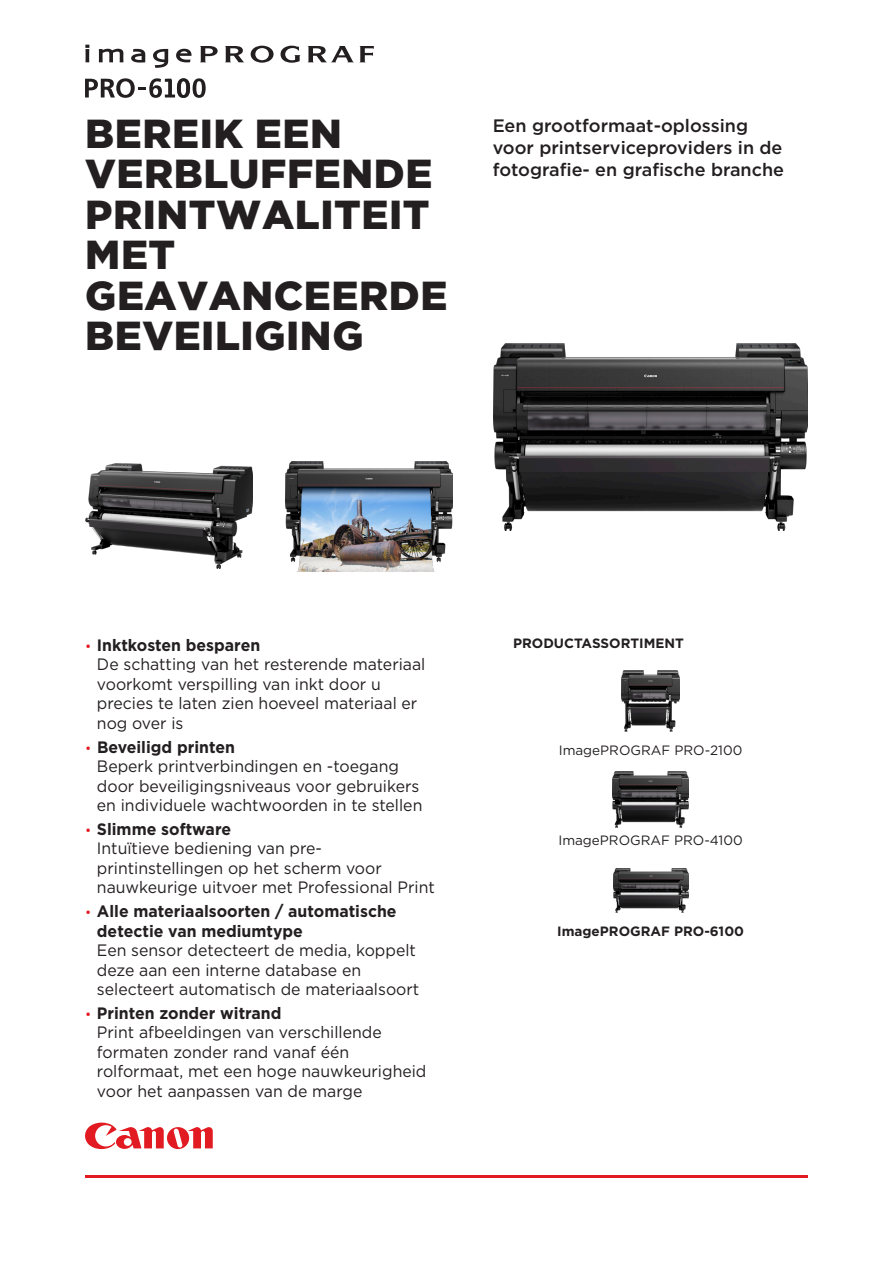
<style>
.page{position:relative;width:893px;height:1263px;background:#fff}
.page>*{position:absolute;margin:0;border:0;box-sizing:border-box;transform-origin:0 0}
.COVER_HEADER_LARGE{font:900 40.5px/40.5px "Gotham";letter-spacing:.015em;color:#231f20}
.INTRO{font:500 18px/21.6px "Gotham";color:#231f20}
.BODY_BULLETS{font:16.5px/19.5px "Gotham";color:#231f20;scale:.96 1}
.t1{font:700 16.5px "Gotham";color:#231f20;scale:.96 1}
.BODY{font:13.5px "Gotham";color:#231f20}
.BODY-2{font:700 13.5px "Gotham";color:#231f20}
.SUBHEAD{font:700 13.5px "Gotham";color:#231f20}
.s1{font-size:13.5px;color:#e21a21}
.s2{font-weight:700}
.s3{font-weight:400;font-size:13.5px;color:#e21a21}
</style>
<div class="page">
<svg style="left:85px;top:1122px;width:128px;height:28px"></svg>
<hr style="left:85px;top:1175px;width:723px;height:3px;background:#e21a21">
<img style="left:285px;top:462px;width:168px;height:109px">
<img style="left:85px;top:463px;width:168px;height:106px">
<img style="left:493px;top:343px;width:315px;height:187px">
<svg style="left:200px;top:46px;width:18px;height:16px"></svg>
<svg style="left:225px;top:46px;width:19px;height:16px"></svg>
<svg style="left:251px;top:46px;width:23px;height:17px"></svg>
<svg style="left:281px;top:46px;width:20px;height:17px"></svg>
<svg style="left:307px;top:46px;width:67px;height:16px"></svg>
<svg style="left:85px;top:45px;width:4px;height:17px"></svg>
<svg style="left:99px;top:49px;width:24px;height:13px"></svg>
<svg style="left:131px;top:49px;width:14px;height:14px"></svg>
<svg style="left:153px;top:49px;width:15px;height:19px"></svg>
<svg style="left:176px;top:49px;width:16px;height:13px"></svg>
<svg style="left:85px;top:78px;width:121px;height:20px"></svg>
<img style="left:613px;top:771px;width:75px;height:57px">
<img style="left:613px;top:868px;width:75px;height:45px">
<img style="left:622px;top:670px;width:57px;height:62px">
<p class="COVER_HEADER_LARGE" style="left:85px;top:112px;width:364px">BEREIK EEN<br>VERBLUFFENDE<br>PRINTWALITEIT<br>MET<br>GEAVANCEERDE<br>BEVEILIGING</p>
<p class="INTRO" style="left:493px;top:115px;width:293px">Een grootformaat-oplossing voor printserviceproviders in de fotografie- en grafische branche</p>
<p class="BODY_BULLETS" style="left:97px;top:635px;width:344px;text-indent:-12px"><span class="s1">•</span> <span class="s2">Inktkosten besparen<br></span>De schatting van het resterende materiaal voorkomt verspilling van inkt door u precies te laten zien hoeveel materiaal er nog over is</p>
<p class="t1" style="left:85px;top:736px;width:158px"><span class="s3">•</span> Beveiligd printen</p>
<p class="BODY_BULLETS" style="left:97px;top:756px;width:341px">Beperk printverbindingen en -toegang door beveiligingsniveaus voor gebruikers en individuele wachtwoorden in te stellen</p>
<p class="BODY_BULLETS" style="left:97px;top:819px;width:353px;text-indent:-12px"><span class="s1">•</span> <span class="s2">Slimme software<br></span>Intuïtieve bediening van pre&shy;printinstellingen op het scherm voor nauwkeurige uitvoer met Professional Print</p>
<p class="BODY_BULLETS" style="left:97px;top:901px;width:337px;text-indent:-12px"><span class="s1">•</span> <span class="s2">Alle materiaalsoorten / automatische detectie van mediumtype<br></span>Een sensor detecteert de media, koppelt deze aan een interne database en selecteert automatisch de materiaalsoort</p>
<p class="BODY_BULLETS" style="left:97px;top:1003px;width:345px;text-indent:-12px"><span class="s1">•</span> <span class="s2">Printen zonder witrand<br></span>Print afbeeldingen van verschillende formaten zonder rand vanaf één rolformaat, met een hoge nauwkeurigheid voor het aanpassen van de marge</p>
<p class="SUBHEAD" style="left:513px;top:634px;width:172px">PRODUCTASSORTIMENT</p>
<p class="BODY" style="left:559px;top:741px;width:185px">ImagePROGRAF PRO-2100</p>
<p class="BODY" style="left:558px;top:831px;width:186px">ImagePROGRAF PRO-4100</p>
<p class="BODY-2" style="left:557px;top:922px;width:188px">ImagePROGRAF PRO-6100</p>
</div>
